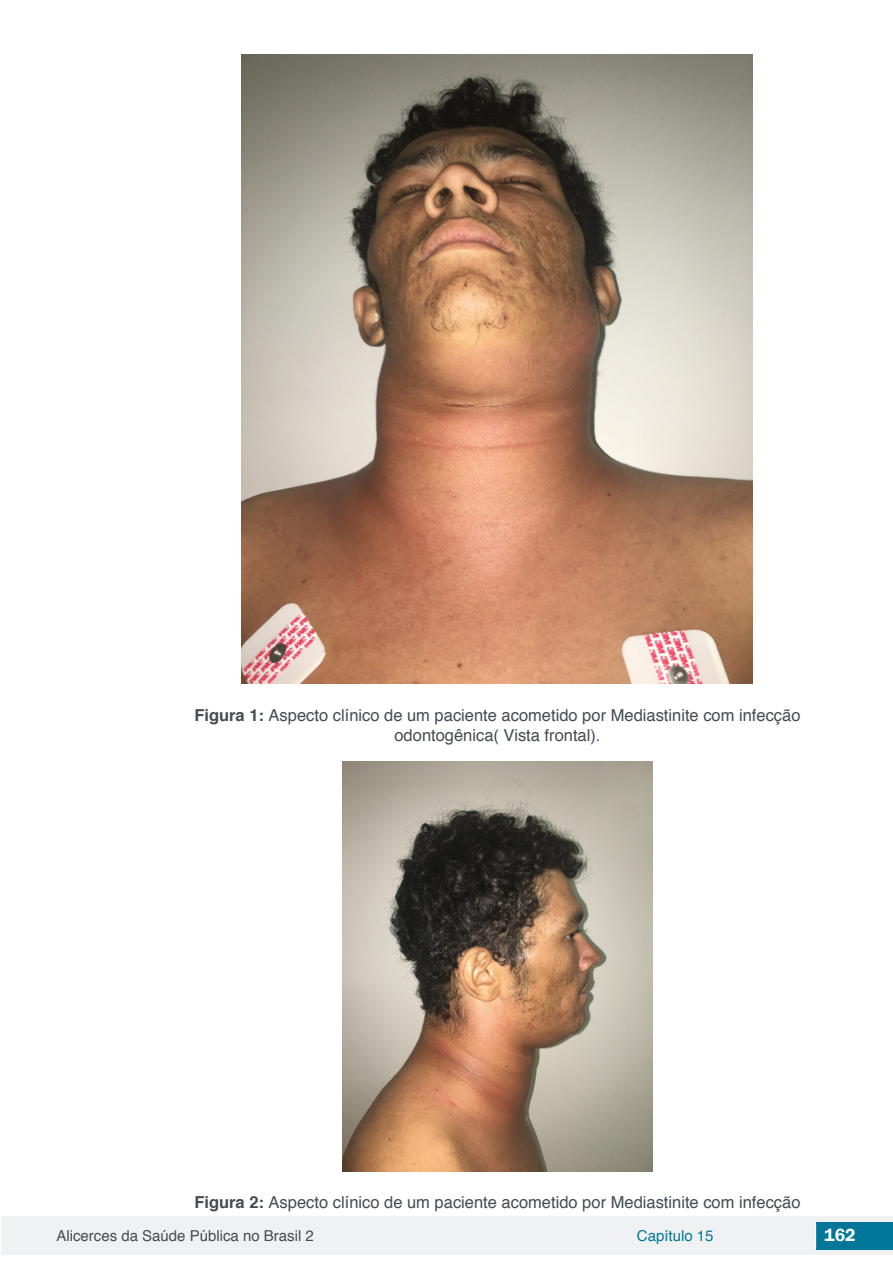
<style>
.page{position:relative;width:893px;height:1263px;background:#fff}
.page>*{position:absolute;margin:0;border:0;box-sizing:border-box;transform-origin:0 0}
.t1{font:600 18px "Franklin Gothic";color:#fff}
.t2{font:16.5px/19.8px "Helvetica";color:#434c52;text-align:center}
.t3{font:15px "Helvetica";color:#434c52}
.t4{font:15px "Helvetica";color:#007699}
.s1{font-weight:700}
</style>
<div class="page">
<div style="left:1px;top:1216px;width:891px;height:38px;background:#f0f1f2"></div>
<div style="left:816px;top:1222px;width:77px;height:27px;background:#007699"></div>
<svg style="left:815px;top:1224px;width:1px;height:24px"></svg>
<img style="left:242px;top:54px;width:511px;height:629px">
<img style="left:343px;top:761px;width:309px;height:410px">
<p class="t2" style="left:194px;top:706px;width:608px"><span class="s1">Figura 1:</span> Aspecto clínico de um paciente acometido por Mediastinite com infecção odontogênica( Vista frontal).</p>
<p class="t2" style="left:194px;top:1193px;width:608px"><span class="s1">Figura 2:</span> Aspecto clínico de um paciente acometido por Mediastinite com infecção</p>
<p class="t3" style="left:56px;top:1224px;width:259px">Alicerces da Saúde Pública no Brasil 2</p>
<p class="t4" style="left:637px;top:1224px;width:78px">Capítulo 15</p>
<p class="t1" style="left:824px;top:1224px;width:33px">162</p>
</div>
